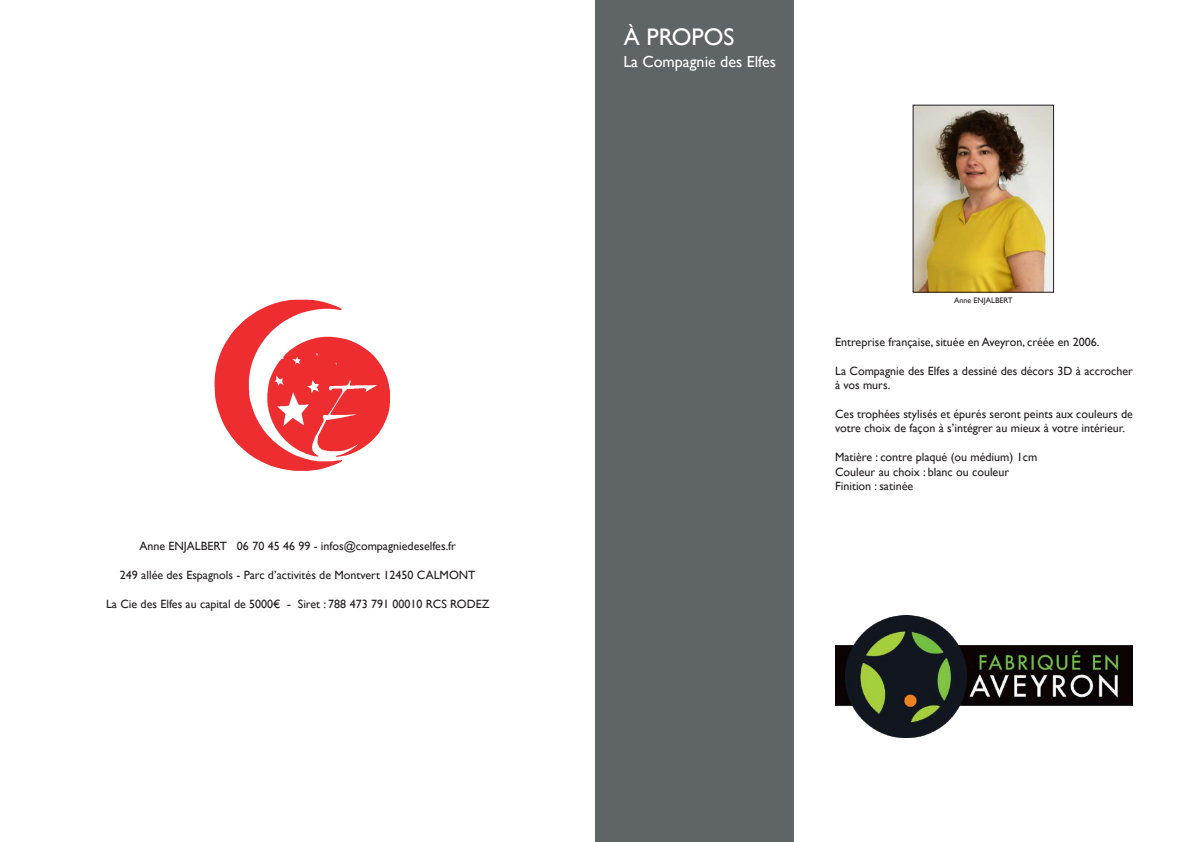
<style>
.page{position:relative;width:1191px;height:842px;background:#fff}
.page>*{position:absolute;margin:0;border:0;box-sizing:border-box;transform-origin:0 0}
.t1{font:24px "Gill Sans";color:#fff}
.t2{font:16px "Gill Sans";color:#fff}
.t3{font:12px/14.4px "Gill Sans";color:#231f20}
.t4{font:8px "Gill Sans";color:#231f20}
</style>
<div class="page">
<div style="left:595px;top:0;width:199px;height:842px;background:#5f6466"></div>
<img style="left:835px;top:615px;width:297px;height:122px">
<img style="left:914px;top:107px;width:138px;height:184px">
<div style="left:912px;top:105px;width:142px;height:188px;border:1px solid #231f20"></div>
<img style="left:214px;top:299px;width:176px;height:172px">
<p class="t3" style="left:139px;top:539px;width:318px">Anne ENJALBERT 06 70 45 46 99 - infos@compagniedeselfes.fr</p>
<p class="t3" style="left:120px;top:568px;width:357px">249 allée des Espagnols - Parc d’activités de Montvert 12450 CALMONT</p>
<p class="t3" style="left:106px;top:597px;width:385px">La Cie des Elfes au capital de 5000€ - Siret : 788 473 791 00010 RCS RODEZ</p>
<h1 class="t1" style="left:624px;top:23px;width:38px">À propos</h1>
<h2 class="t2" style="left:623px;top:52px;width:154px">La Compagnie des Elfes</h2>
<p class="t4" style="left:954px;top:295px;width:51px">Anne Enjalbert</p>
<p class="t3" style="left:835px;top:335px;width:266px">Entreprise française, située en Aveyron, créée en 2006.</p>
<p class="t3" style="left:835px;top:364px;width:299px">La Compagnie des Elfes a dessiné des décors 3D à accrocher à vos murs.</p>
<p class="t3" style="left:835px;top:407px;width:299px">Ces trophées stylisés et épurés seront peints aux couleurs de votre choix de façon à s’intégrer au mieux à votre intérieur.</p>
<p class="t3" style="left:835px;top:450px;width:204px">Matière : contre plaqué (ou médium) 1cm<br>Couleur au choix : blanc ou couleur<br>Finition : satinée</p>
</div>
